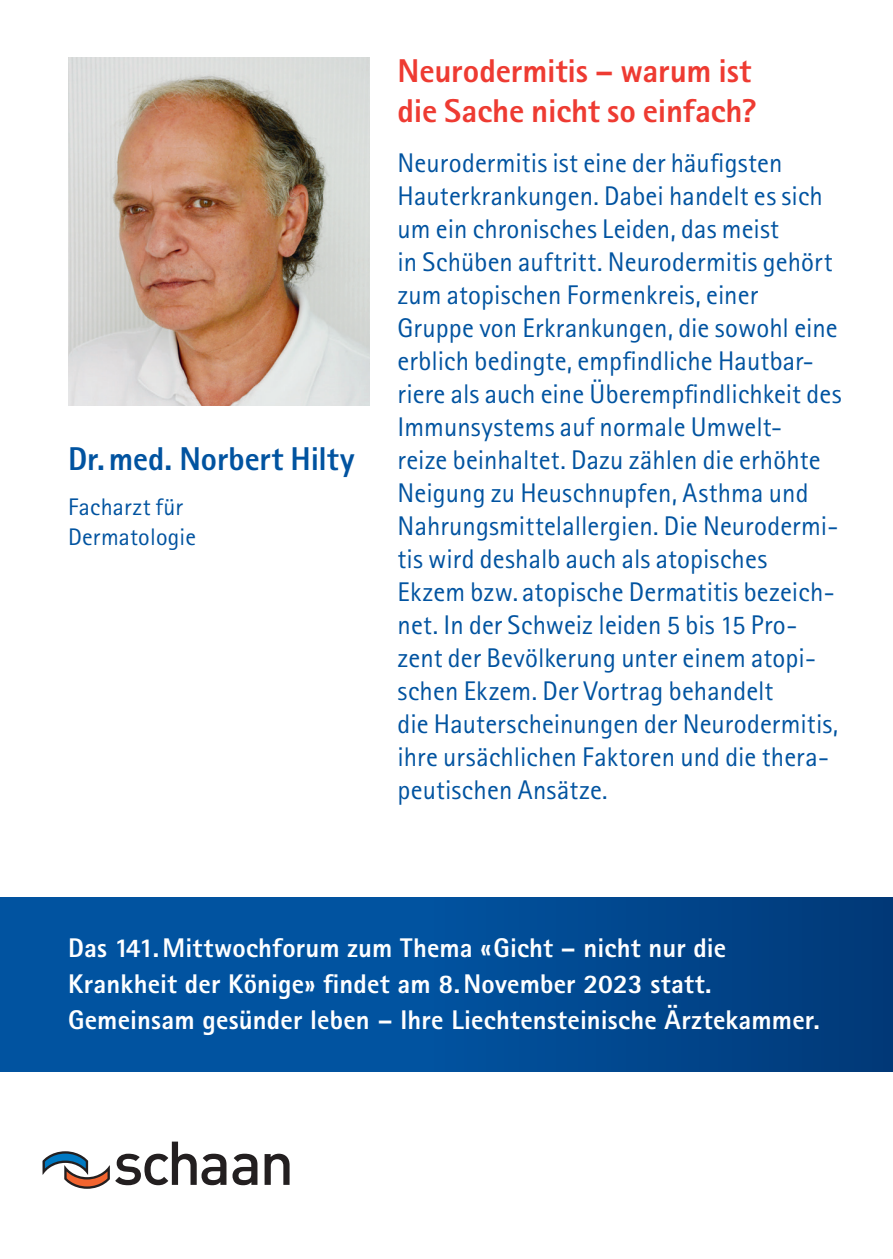
<style>
.page{position:relative;width:893px;height:1259px;background:#fff}
.page>*{position:absolute;margin:0;border:0;box-sizing:border-box;transform-origin:0 0}
.t1{font:800 33px/40.5px "Rotis Sans Serif Std";letter-spacing:-.005em;color:#ee3b32}
.t2{font:800 33px "Rotis Sans Serif Std";color:#0153a0}
.t3{font:27px/33px "Rotis Sans Serif Std";letter-spacing:.005em;color:#0153a0}
.t4{font:800 27px/36px "Rotis Sans Serif Std";letter-spacing:.005em;color:#fff}
.t5{font:24px/30px "Rotis Sans Serif Std";letter-spacing:.01em;color:#0153a0}
</style>
<div class="page">
<img style="left:68px;top:58px;width:302px;height:347px">
<div style="left:0;top:897px;width:893px;height:174px;background:linear-gradient(to right,#015aaa,#013e80)"></div>
<svg style="left:232px;top:1153px;width:25px;height:32px"></svg>
<svg style="left:265px;top:1153px;width:25px;height:31px"></svg>
<svg style="left:43px;top:1141px;width:183px;height:47px"></svg>
<p class="t2" style="left:68px;top:437px;width:288px">Dr.med. Norbert Hilty</p>
<p class="t5" style="left:68px;top:491px;width:130px">Facharzt für<br>Dermatologie</p>
<p class="t1" style="left:398px;top:50px;width:361px">Neurodermitis – warum ist die Sache nicht so einfach?</p>
<p class="t3" style="left:398px;top:146px;width:446px">Neurodermitis ist eine der häufigsten Hauterkrankungen. Dabei handelt es sich um ein chronisches Leiden, das meist<br>in Schüben auftritt. Neurodermitis gehört zum atopischen Formenkreis, einer<br>Gruppe von Erkrankungen, die sowohl eine erblich bedingte, empfindliche Hautbar&shy;riere als auch eine Überempfindlichkeit des Immunsystems auf normale Umwelt-<br>reize beinhaltet. Dazu zählen die erhöhte Neigung zu Heuschnupfen, Asthma und Nahrungsmittelallergien. Die Neurodermi&shy;tis wird deshalb auch als atopisches<br>Ekzem bzw. atopische Dermatitis bezeich&shy;net. In der Schweiz leiden 5 bis 15 Pro&shy;zent der Bevölkerung unter einem atopi&shy;schen Ekzem. Der Vortrag behandelt<br>die Hauterscheinungen der Neurodermitis, ihre ursächlichen Faktoren und die thera&shy;peutischen Ansätze.</p>
<p class="t4" style="left:68px;top:929px;width:753px">Das 141.Mittwochforum zum Thema «Gicht – nicht nur die<br>Krankheit der Könige» findet am 8.November 2023 statt.<br>Gemeinsam gesünder leben – Ihre Liechtensteinische Ärztekammer.</p>
</div>
